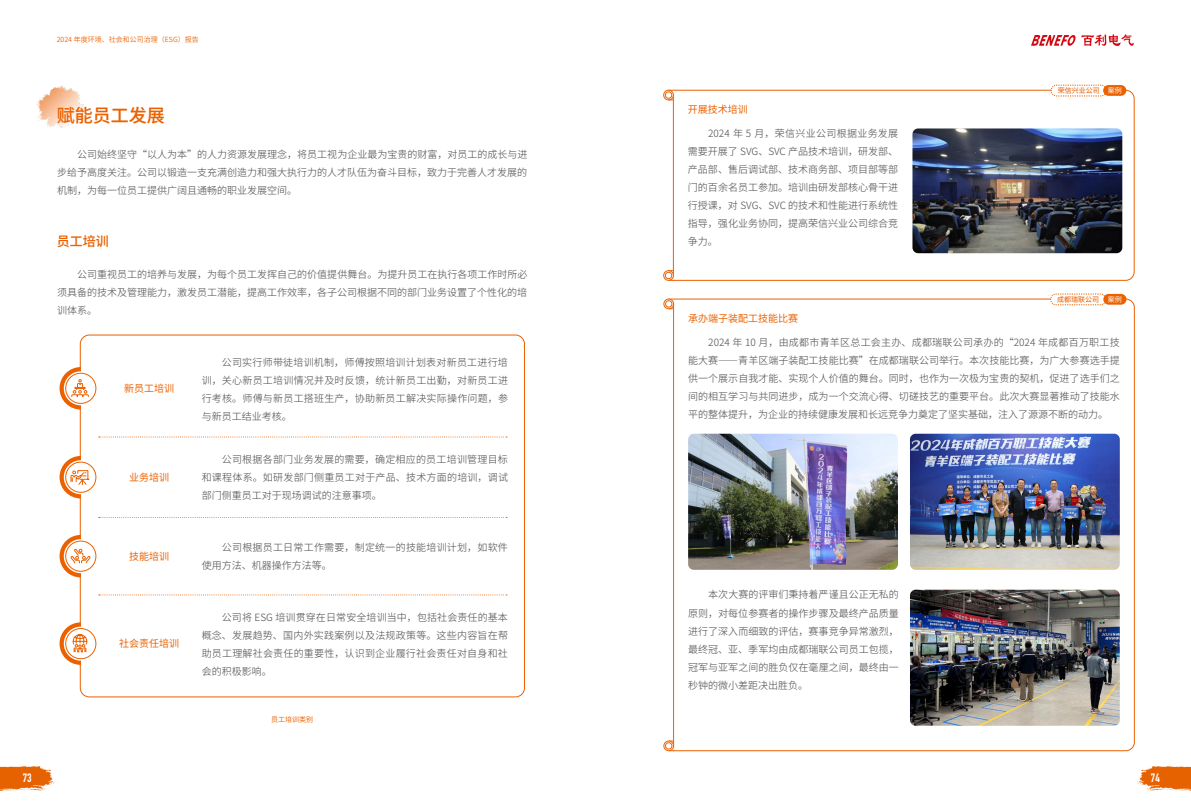
<style>
.page{position:relative;width:1191px;height:808px;background:#fff}
.page>*{position:absolute;margin:0;border:0;box-sizing:border-box;transform-origin:0 0}
.t1{font:18px "Dream Han Sans CN W18";color:#eb6100}
.t2{font:13px "Dream Han Sans CN W18";color:#eb6100}
.t3{font:700 12px "DIN Condensed";color:#fff}
.t4{font:10px/18px "Dream Han Sans CN W8";color:#57585a;text-align:justify}
.t5{font:10px/18px "Dream Han Sans CN W8";letter-spacing:.025em;color:#57585a}
.t6{font:10px "Dream Han Sans CN W12";color:#eb6100}
.t7{font:7px "Dream Han Sans CN W10";color:#eb6100}
.t8{font:7px "Dream Han Sans CN W14";color:#eb6100}
.t9{font:7px "Dream Han Sans CN W12";color:#eb6100}
.s1{font-family:"Dream Han Sans CN W12";color:#fff}
</style>
<div class="page">
<img style="left:0;top:767px;width:55px;height:23px">
<img style="left:1137px;top:767px;width:54px;height:23px">
<img style="left:1031px;top:34px;width:103px;height:12px">
<img style="left:37px;top:85px;width:48px;height:44px">
<svg style="left:99px;top:436px;width:408px;height:1px"></svg>
<svg style="left:99px;top:517px;width:408px;height:1px"></svg>
<svg style="left:99px;top:594px;width:408px;height:1px"></svg>
<svg style="left:60px;top:367px;width:42px;height:43px"></svg>
<svg style="left:64px;top:371px;width:34px;height:34px"></svg>
<div style="left:81px;top:367px;width:22px;height:43px;background:#fff"></div>
<div style="left:66px;top:373px;width:30px;height:30px;background:#fff;border-radius:50%"></div>
<div style="left:65px;top:373px;width:31px;height:31px;border:1px solid #eb6100;border-radius:50%"></div>
<svg style="left:60px;top:456px;width:42px;height:42px"></svg>
<svg style="left:64px;top:460px;width:34px;height:34px"></svg>
<div style="left:81px;top:456px;width:22px;height:42px;background:#fff"></div>
<div style="left:66px;top:462px;width:30px;height:30px;background:#fff;border-radius:50%"></div>
<div style="left:65px;top:462px;width:31px;height:31px;border:1px solid #eb6100;border-radius:50%"></div>
<svg style="left:60px;top:535px;width:42px;height:42px"></svg>
<svg style="left:64px;top:539px;width:34px;height:34px"></svg>
<div style="left:81px;top:535px;width:22px;height:42px;background:#fff"></div>
<svg style="left:66px;top:541px;width:30px;height:30px"></svg>
<div style="left:65px;top:540px;width:31px;height:32px;border:1px solid #eb6100;border-radius:50%"></div>
<svg style="left:60px;top:622px;width:42px;height:43px"></svg>
<svg style="left:64px;top:627px;width:34px;height:34px"></svg>
<div style="left:81px;top:622px;width:22px;height:43px;background:#fff"></div>
<div style="left:66px;top:628px;width:30px;height:31px;background:#fff;border-radius:50%"></div>
<div style="left:65px;top:628px;width:31px;height:31px;border:1px solid #eb6100;border-radius:50%"></div>
<svg style="left:670px;top:90px;width:464px;height:191px"></svg>
<div style="left:663px;top:90px;width:10px;height:10px;border:1px solid #eb6100;border-radius:50%"></div>
<div style="left:665px;top:92px;width:7px;height:6px;border:1px solid #eb6100;border-radius:50%"></div>
<div style="left:663px;top:270px;width:10px;height:11px;border:1px solid #eb6100;border-radius:50%"></div>
<div style="left:665px;top:272px;width:7px;height:7px;border:1px solid #eb6100;border-radius:50%"></div>
<svg style="left:668px;top:270px;width:6px;height:11px"></svg>
<svg style="left:1051px;top:85px;width:55px;height:12px"></svg>
<div style="left:1103px;top:85px;width:23px;height:11px;background:#eb6100;border-radius:5px"></div>
<img style="left:912px;top:128px;width:210px;height:125px">
<svg style="left:668px;top:299px;width:466px;height:452px"></svg>
<svg style="left:671px;top:741px;width:3px;height:10px"></svg>
<div style="left:663px;top:299px;width:11px;height:10px;border:1px solid #eb6100;border-radius:50%"></div>
<div style="left:665px;top:301px;width:7px;height:6px;background:#fff;border-radius:50%"></div>
<div style="left:665px;top:300px;width:7px;height:7px;border:1px solid #eb6100;border-radius:50%"></div>
<div style="left:663px;top:741px;width:11px;height:10px;border:1px solid #eb6100;border-radius:50%"></div>
<div style="left:665px;top:743px;width:7px;height:6px;background:#fff;border-radius:50%"></div>
<div style="left:665px;top:742px;width:7px;height:7px;border:1px solid #eb6100;border-radius:50%"></div>
<svg style="left:1050px;top:294px;width:56px;height:12px"></svg>
<div style="left:1103px;top:294px;width:23px;height:11px;background:#eb6100;border-radius:5px"></div>
<img style="left:910px;top:434px;width:209px;height:136px">
<img style="left:688px;top:434px;width:210px;height:136px">
<svg style="left:70px;top:470px;width:20px;height:15px"></svg>
<svg style="left:71px;top:548px;width:19px;height:15px"></svg>
<svg style="left:73px;top:634px;width:14px;height:19px"></svg>
<svg style="left:71px;top:379px;width:18px;height:18px"></svg>
<img style="left:910px;top:590px;width:209px;height:136px">
<p class="t7" style="left:57px;top:35px;width:144px">2024 年度环境、社会和公司治理（ESG）报告</p>
<h1 class="t1" style="left:57px;top:104px;width:109px">赋能员工发展</h1>
<p class="t4" style="left:57px;top:145px;width:472px;text-indent:20px">公司始终坚守“以人为本”的人力资源发展理念，将员工视为企业最为宝贵的财富，对员工的成长与进步给予高度关注。公司以锻造一支充满创造力和强大执行力的人才队伍为奋斗目标，致力于完善人才发展的机制，为每一位员工提供广阔且通畅的职业发展空间。</p>
<h2 class="t2" style="left:57px;top:233px;width:53px">员工培训</h2>
<p class="t4" style="left:57px;top:265px;width:472px;text-indent:20px">公司重视员工的培养与发展，为每个员工发挥自己的价值提供舞台。为提升员工在执行各项工作时所必须具备的技术及管理能力，激发员工潜能，提高工作效率，各子公司根据不同的部门业务设置了个性化的培训体系。</p>
<p class="t6" style="left:124px;top:382px;width:51px">新员工培训</p>
<p class="t6" style="left:129px;top:471px;width:41px">业务培训</p>
<p class="t6" style="left:129px;top:550px;width:41px">技能培训</p>
<p class="t6" style="left:119px;top:637px;width:61px">社会责任培训</p>
<p class="t4" style="left:202px;top:353px;width:308px;text-indent:20px">公司实行师带徒培训机制，师傅按照培训计划表对新员工进行培训，关心新员工培训情况并及时反馈，统计新员工出勤，对新员工进行考核。师傅与新员工搭班生产，协助新员工解决实际操作问题，参与新员工结业考核。</p>
<p class="t4" style="left:202px;top:450px;width:308px;text-indent:20px">公司根据各部门业务发展的需要，确定相应的员工培训管理目标和课程体系。如研发部门侧重员工对于产品、技术方面的培训，调试部门侧重员工对于现场调试的注意事项。</p>
<p class="t5" style="left:202px;top:538px;width:308px;text-indent:20px">公司根据员工日常工作需要，制定统一的技能培训计划，如软件使用方法、机器操作方法等。</p>
<p class="t4" style="left:202px;top:608px;width:308px;text-indent:20px">公司将 ESG 培训贯穿在日常安全培训当中，包括社会责任的基本概念、发展趋势、国内外实践案例以及法规政策等。这些内容旨在帮助员工理解社会责任的重要性，认识到企业履行社会责任对自身和社会的积极影响。</p>
<p class="t9" style="left:271px;top:715px;width:43px">员工培训类别</p>
<p class="t6" style="left:688px;top:103px;width:61px">开展技术培训</p>
<p class="t4" style="left:688px;top:124px;width:212px;text-indent:20px">2024 年 5 月，荣信兴业公司根据业务发展需要开展了 SVG、SVC 产品技术培训，研发部、产品部、售后调试部、技术商务部、项目部等部门的百余名员工参加。培训由研发部核心骨干进行授课，对 SVG、SVC 的技术和性能进行系统性指导，强化业务协同，提高荣信兴业公司综合竞争力。</p>
<p class="t8" style="left:1057px;top:86px;width:65px">荣信兴业公司 <span class="s1">案例</span></p>
<p class="t8" style="left:1057px;top:295px;width:66px">成都瑞联公司 <span class="s1">案例</span></p>
<p class="t6" style="left:688px;top:312px;width:111px">承办端子装配工技能比赛</p>
<p class="t4" style="left:688px;top:333px;width:433px;text-indent:20px">2024 年 10 月，由成都市青羊区总工会主办、成都瑞联公司承办的“2024 年成都百万职工技能大赛——青羊区端子装配工技能比赛”在成都瑞联公司举行。本次技能比赛，为广大参赛选手提供一个展示自我才能、实现个人价值的舞台。同时，也作为一次极为宝贵的契机，促进了选手们之间的相互学习与共同进步，成为一个交流心得、切磋技艺的重要平台。此次大赛显著推动了技能水平的整体提升，为企业的持续健康发展和长远竞争力奠定了坚实基础，注入了源源不断的动力。</p>
<p class="t4" style="left:688px;top:585px;width:212px;text-indent:20px">本次大赛的评审们秉持着严谨且公正无私的原则，对每位参赛者的操作步骤及最终产品质量进行了深入而细致的评估，赛事竞争异常激烈，最终冠、亚、季军均由成都瑞联公司员工包揽，冠军与亚军之间的胜负仅在毫厘之间，最终由一秒钟的微小差距决出胜负。</p>
<p class="t3" style="left:23px;top:770px;width:10px">73</p>
<p class="t3" style="left:1150px;top:770px;width:10px">74</p>
</div>
